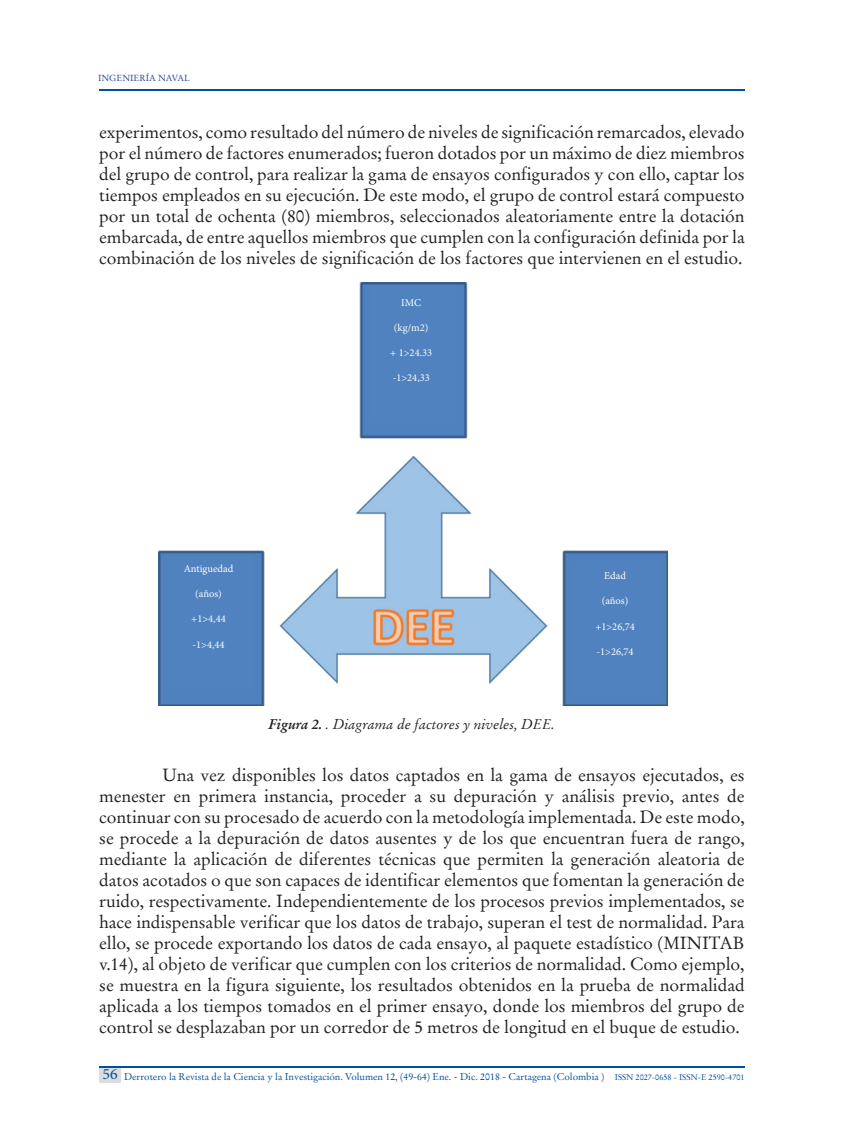
<style>
.page{position:relative;width:844px;height:1141px;background:#fff}
.page>*{position:absolute;margin:0;border:0;box-sizing:border-box;transform-origin:0 0}
.t1{font:17.5px/21px "Stempel Garamond";letter-spacing:-.005em;color:#231f20;text-align:justify}
.t2{font:15.75px "Minion Pro";color:#01509f}
.t3{font:italic 14px "Stempel Garamond";color:#231f20}
.t4{font:10.5px "Minion Pro";color:#fff}
.t5{font:9.8px "Stempel Garamond";color:#01509f}
.t6{font:8.75px "Stempel Garamond";color:#253f8e}
.s1{font-weight:700}
.s2{font-size:8.22px}
</style>
<div class="page">
<div style="left:99px;top:1068px;width:22px;height:15px;background:#dcdddf"></div>
<hr style="left:99px;top:1066px;width:645px;height:2px;background:#01509f">
<hr style="left:99px;top:89px;width:645px;height:2px;background:#01509f">
<img style="left:158px;top:282px;width:509px;height:423px">
<div style="left:167px;top:555px;width:86px;height:133px;background:#4f82be"></div>
<div style="left:370px;top:288px;width:85px;height:134px;background:#4f82be"></div>
<div style="left:573px;top:562px;width:86px;height:133px;background:#4f82be"></div>
<p class="t6" style="left:98px;top:73px;width:93px">INGENIERÍA NAVAL</p>
<p class="t1" style="left:99px;top:121px;width:646px">experimentos, como resultado del número de niveles de significación remarcados, elevado por el número de factores enumerados; fueron dotados por un máximo de diez miembros del grupo de control, para realizar la gama de ensayos configurados y con ello, captar los tiempos empleados en su ejecución. De este modo, el grupo de control estará compuesto por un total de ochenta (80) miembros, seleccionados aleatoriamente entre la dotación embarcada, de entre aquellos miembros que cumplen con la configuración definida por la combinación de los niveles de significación de los factores que intervienen en el estudio.</p>
<p class="t4" style="left:401px;top:295px;width:21px">IMC</p>
<p class="t4" style="left:394px;top:321px;width:36px">(kg/m2)</p>
<p class="t4" style="left:390px;top:346px;width:43px">+ 1&gt;24.33</p>
<p class="t4" style="left:392px;top:371px;width:39px">-1&gt;24,33</p>
<p class="t4" style="left:184px;top:562px;width:51px">Antiguedad</p>
<p class="t4" style="left:195px;top:587px;width:28px">(años)</p>
<p class="t4" style="left:191px;top:612px;width:36px">+1&gt;4,44</p>
<p class="t4" style="left:192px;top:637px;width:34px">-1&gt;4,44</p>
<p class="t3" style="left:268px;top:716px;width:288px"><span class="s1">Figura 2.</span> . Diagrama de factores y niveles, DEE.</p>
<p class="t4" style="left:604px;top:569px;width:23px">Edad</p>
<p class="t4" style="left:601px;top:594px;width:28px">(años)</p>
<p class="t4" style="left:595px;top:619px;width:41px">+1&gt;26,74</p>
<p class="t4" style="left:596px;top:644px;width:39px">-1&gt;26,74</p>
<p class="t1" style="left:99px;top:764px;width:646px;text-indent:63px">Una vez disponibles los datos captados en la gama de ensayos ejecutados, es menester en primera instancia, proceder a su depuración y análisis previo, antes de continuar con su procesado de acuerdo con la metodología implementada. De este modo, se procede a la depuración de datos ausentes y de los que encuentran fuera de rango, mediante la aplicación de diferentes técnicas que permiten la generación aleatoria de datos acotados o que son capaces de identificar elementos que fomentan la generación de ruido, respectivamente. Independientemente de los procesos previos implementados, se hace indispensable verificar que los datos de trabajo, superan el test de normalidad. Para ello, se procede exportando los datos de cada ensayo, al paquete estadístico (MINITAB v.14), al objeto de verificar que cumplen con los criterios de normalidad. Como ejemplo, se muestra en la figura siguiente, los resultados obtenidos en la prueba de normalidad aplicada a los tiempos tomados en el primer ensayo, donde los miembros del grupo de control se desplazaban por un corredor de 5 metros de longitud en el buque de estudio.</p>
<p class="t2" style="left:102px;top:1064px;width:17px">56</p>
<p class="t5" style="left:124px;top:1070px;width:622px">Derrotero la Revista de la Ciencia y la Investigación. Volumen 12, (49-64) Ene. - Dic. 2018 - Cartagena (Colombia ) <span class="s2">ISSN 2027-0658 - ISSN-E 2590-4701</span></p>
</div>
